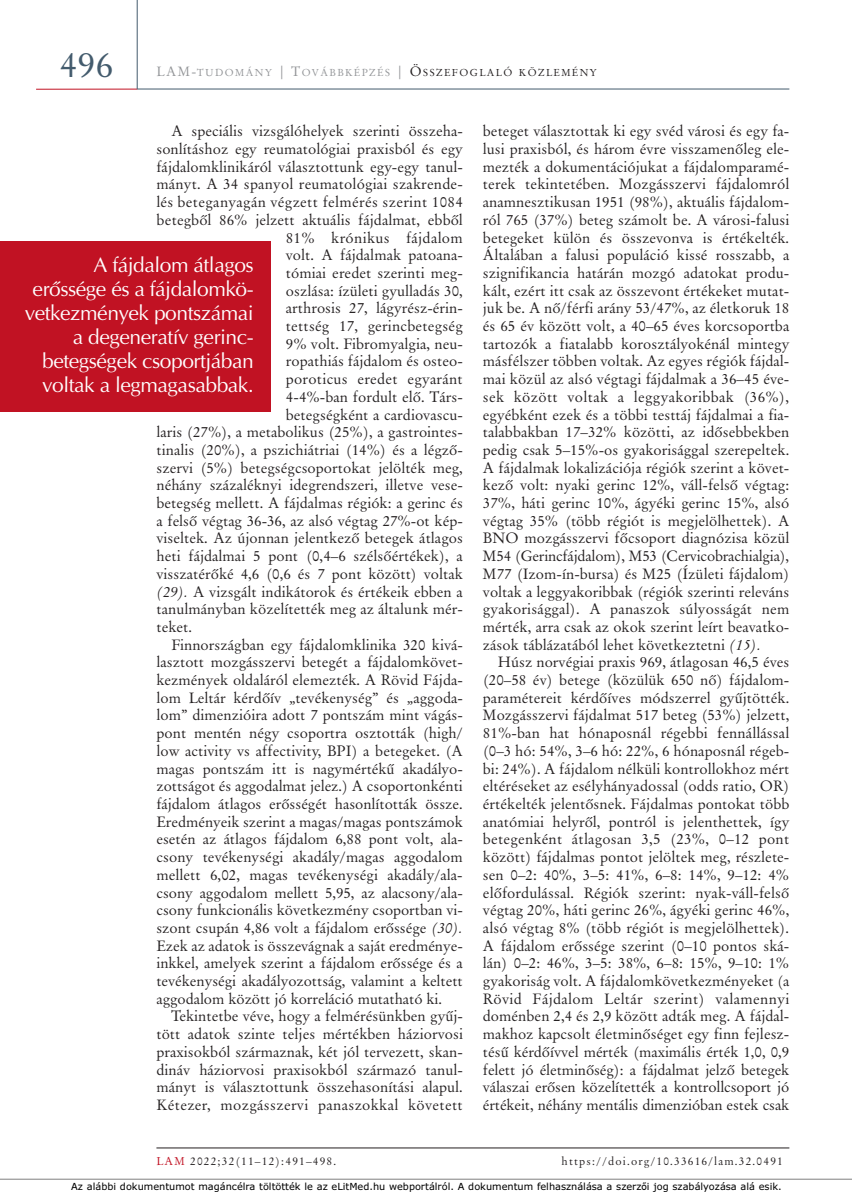
<style>
.page{position:relative;width:853px;height:1192px;background:#fff}
.page>*{position:absolute;margin:0;border:0;box-sizing:border-box;transform-origin:0 0}
.t1{font:36px "Original Garamond HU Normal";color:#435b6d}
.t2{font:21px/24px "H Optima Plain";letter-spacing:-.02em;color:#fff;text-align:right}
.t3{font:15px/17.7px "Original Garamond HU Normal";color:#231f20;text-align:justify}
.t4{font:15px "Original Garamond HU Normal";letter-spacing:.02em;color:#231f20}
.t5{font:11.4px "Original Garamond HU Normal";letter-spacing:.1em;color:#231f20}
.t6{font:10.2px "Original Garamond HU Normal";letter-spacing:.135em;color:#231f20}
.t7{font:9.75px "TT3610 O00";color:#000}
.s1{font-size:13.5px;color:#939598}
.s2{color:#939598}
.s3{font-size:13.5px}
.s4{font-family:"Original Garamond HU Italic"}
.s5{color:#c11223}
.s6{font-family:"Gill";font-size:11.7px}
</style>
<div class="page">
<hr style="left:36px;top:89px;width:101px;height:1px;background:#c11223">
<hr style="left:156px;top:1148px;width:633px;height:1px;background:#231f20">
<hr style="left:137px;top:0;width:1px;height:89px;background:#435b6d">
<hr style="left:137px;top:89px;width:652px;height:1px;background:#435b6d">
<div style="left:0;top:241px;width:271px;height:171px;background:#c11223"></div>
<hr style="left:0;top:1179px;width:850px;height:1px;background:#808080">
<h1 class="t1" style="left:59px;top:49px;width:55px">496</h1>
<p class="t6" style="left:156px;top:68px;width:442px"><span class="s1">LAM-</span><span class="s2">TUDOMÁNY</span> <span class="s1">| T</span><span class="s2">OVÁBBKÉPZÉS</span> <span class="s1">|</span> <span class="s3">Ö</span>SSZEFOGLALÓ KÖZLEMÉNY</p>
<p class="t3" style="left:171px;top:123px;width:293px">A speciális vizsgálóhelyek szerinti összeha-</p>
<p class="t3" style="left:156px;top:141px;width:308px">sonlításhoz egy reumatológiai praxisból és egy</p>
<p class="t3" style="left:156px;top:159px;width:308px">fájdalomklinikáról választottunk egy-egy tanul-</p>
<p class="t3" style="left:156px;top:177px;width:308px">mányt. A 34 spanyol reumatológiai szakrende-</p>
<p class="t4" style="left:156px;top:196px;width:308px">lés beteganyagán végzett felmérés szerint 1084</p>
<p class="t3" style="left:156px;top:212px;width:308px">be tegbôl 86% jelzett aktuális fájdalmat, ebbôl</p>
<p class="t4" style="left:286px;top:231px;width:178px">81% krónikus fájdalom</p>
<p class="t3" style="left:286px;top:247px;width:178px">volt. A fájdalmak patoana-</p>
<p class="t3" style="left:286px;top:265px;width:178px">tómiai eredet szerinti meg-</p>
<p class="t3" style="left:286px;top:283px;width:178px">oszlása: ízületi gyulladás 30,</p>
<p class="t3" style="left:286px;top:300px;width:178px">arthrosis 27, lágyrész-érin-</p>
<p class="t3" style="left:286px;top:318px;width:178px">tettség 17, gerincbetegség</p>
<p class="t3" style="left:286px;top:336px;width:178px">9% volt. Fibromyalgia, neu -</p>
<p class="t3" style="left:286px;top:354px;width:178px">ropa thiás fájdalom és osteo-</p>
<p class="t3" style="left:286px;top:371px;width:178px">poroticus eredet egyaránt</p>
<p class="t3" style="left:286px;top:389px;width:178px">4-4%-ban fordult elô. Társ -</p>
<p class="t3" style="left:286px;top:407px;width:178px">betegségként a cardiovascu-</p>
<p class="t3" style="left:156px;top:424px;width:308px">laris (27%), a metabolikus (25%), a gastrointes-</p>
<p class="t3" style="left:156px;top:442px;width:308px">tinalis (20%), a pszichiátriai (14%) és a légzô-</p>
<p class="t3" style="left:156px;top:460px;width:308px">szervi (5%) betegségcsoportokat jelölték meg,</p>
<p class="t3" style="left:156px;top:477px;width:308px">néhány százaléknyi idegrendszeri, illetve ve se -</p>
<p class="t3" style="left:156px;top:495px;width:308px">betegség mellett. A fájdalmas régiók: a ge rinc és</p>
<p class="t3" style="left:156px;top:513px;width:308px">a felsô végtag 36-36, az alsó végtag 27%-ot kép -</p>
<p class="t3" style="left:156px;top:531px;width:308px">viseltek. Az újonnan jelentkezô betegek átlagos</p>
<p class="t3" style="left:156px;top:548px;width:308px">heti fájdalmai 5 pont (0,4–6 szélsôértékek), a</p>
<p class="t3" style="left:156px;top:566px;width:308px">visszatérôké 4,6 (0,6 és 7 pont között) voltak</p>
<p class="t3" style="left:156px;top:584px;width:308px"><span class="s4">(29).</span> A vizsgált indikátorok és értékeik ebben a</p>
<p class="t3" style="left:156px;top:601px;width:308px">tanulmányban közelítették meg az általunk mér-</p>
<p class="t3" style="left:156px;top:619px;width:37px">teket.</p>
<p class="t3" style="left:171px;top:637px;width:293px">Finnországban egy fájdalomklinika 320 kivá-</p>
<p class="t3" style="left:156px;top:654px;width:308px">lasztott mozgásszervi betegét a fájdalomkövet-</p>
<p class="t3" style="left:156px;top:672px;width:308px">kezmények oldaláról elemezték. A Rövid Fáj da -</p>
<p class="t3" style="left:156px;top:690px;width:308px">lom Leltár kérdôív „tevékenység” és „aggoda-</p>
<p class="t3" style="left:156px;top:708px;width:308px">lom” dimenzióira adott 7 pontszám mint vágás-</p>
<p class="t3" style="left:156px;top:725px;width:308px">pont mentén négy csoportra osztották (high/</p>
<p class="t3" style="left:156px;top:743px;width:308px">low activity vs affectivity, BPI) a betegeket. (A</p>
<p class="t3" style="left:156px;top:761px;width:308px">magas pont szám itt is nagymértékû akadályo-</p>
<p class="t3" style="left:156px;top:778px;width:308px">zottságot és aggodalmat jelez.) A csoportonkénti</p>
<p class="t3" style="left:156px;top:796px;width:308px">fájdalom át lagos erôsségét hasonlították össze.</p>
<p class="t3" style="left:156px;top:814px;width:308px">Ered mé nyeik szerint a magas/magas pontszámok</p>
<p class="t3" style="left:156px;top:831px;width:308px">esetén az átlagos fájdalom 6,88 pont volt, ala-</p>
<p class="t3" style="left:156px;top:849px;width:308px">csony tevékenységi akadály/magas aggodalom</p>
<p class="t3" style="left:156px;top:867px;width:308px">mel lett 6,02, magas tevékenységi akadály/ala-</p>
<p class="t3" style="left:156px;top:885px;width:308px">csony aggodalom mellett 5,95, az alacsony/ala-</p>
<p class="t3" style="left:156px;top:902px;width:308px">csony funkcionális következmény csoportban vi -</p>
<p class="t3" style="left:156px;top:920px;width:308px">szont csupán 4,86 volt a fájdalom erôssége <span class="s4">(30).</span></p>
<p class="t3" style="left:156px;top:938px;width:308px">Ezek az adatok is összevágnak a saját eredménye-</p>
<p class="t3" style="left:156px;top:955px;width:308px">inkkel, amelyek szerint a fájdalom erôssége és a</p>
<p class="t3" style="left:156px;top:973px;width:308px">tevékenységi akadályozottság, valamint a keltett</p>
<p class="t3" style="left:156px;top:991px;width:287px">aggodalom kö zött jó korreláció mutatható ki.</p>
<p class="t3" style="left:171px;top:1008px;width:293px">Tekintetbe véve, hogy a felmérésünkben gyûj -</p>
<p class="t3" style="left:156px;top:1026px;width:308px">tött adatok szinte teljes mértékben háziorvosi</p>
<p class="t3" style="left:156px;top:1044px;width:308px">praxisokból származnak, két jól tervezett, skan-</p>
<p class="t3" style="left:156px;top:1062px;width:308px">dináv háziorvosi praxisokból származó tanul-</p>
<p class="t3" style="left:156px;top:1079px;width:308px">mányt is választottunk összehasonítási alapul.</p>
<p class="t4" style="left:156px;top:1098px;width:308px">Két ezer, mozgásszervi panaszokkal követett</p>
<h2 class="t2" style="left:25px;top:253px;width:230px">A fájdalom átlagos erôssége és a fájdalom kö - vet kezmények pontszámai a degeneratív gerinc - betegségek csoportjában voltak a legmagasabbak.</h2>
<p class="t3" style="left:482px;top:123px;width:308px">beteget választottak ki egy svéd városi és egy fa - lusi praxisból, és három évre visszamenôleg ele&shy;mezték a dokumentációjukat a fájdalomparamé&shy;terek tekintetében. Mozgásszervi fájdalomról anamnesztikusan 1951 (98%), aktuális fájdalom&shy;ról 765 (37%) beteg számolt be. A városi-falusi betegeket külön és összevonva is értékelték.<br>Általában a falusi populáció kissé rosszabb, a szignifikancia határán mozgó adatokat produ&shy;kált, ezért itt csak az összevont értékeket mutat&shy;juk be. A nô/férfi arány 53/47%, az életkoruk 18 és 65 év között volt, a 40–65 éves korcsoportba tartozók a fiatalabb korosztályokénál mintegy másfélszer többen voltak. Az egyes régiók fájdal&shy;mai közül az alsó végtagi fájdalmak a 36–45 éve&shy;sek között voltak a leggyakoribbak (36%), egyéb ként ezek és a többi testtáj fájdalmai a fia&shy;talabbakban 17–32% közötti, az idôsebbekben pedig csak 5–15%-os gyakorisággal szerepeltek.<br>A fájdalmak lokalizációja régiók szerint a követ&shy;kezô volt: nyaki gerinc 12%, váll-felsô végtag:<br>37%, háti gerinc 10%, ágyéki gerinc 15%, alsó végtag 35% (több régiót is megjelölhettek). A BNO mozgásszervi fôcsoport diagnózisa közül M54 (Gerincfájdalom), M53 (Cervicobrachialgia), M77 (Izom-ín-bursa) és M25 (Ízületi fájdalom) voltak a leggyakoribbak (régiók szerinti releváns gyakorisággal). A panaszok súlyosságát nem mér ték, arra csak az okok szerint leírt beavatko&shy;zások táblázatából lehet következtetni <span class="s4">(15).</span></p>
<p class="t3" style="left:482px;top:654px;width:308px;text-indent:15px">Húsz norvégiai praxis 969, átlagosan 46,5 éves (20–58 év) betege (közülük 650 nô) fájdalom - paramétereit kérdôíves módszerrel gyûjtötték.<br>Mozgásszervi fájdalmat 517 beteg (53%) jelzett, 81%-ban hat hónaposnál régebbi fennállással (0–3 hó: 54%, 3–6 hó: 22%, 6 hónaposnál régeb&shy;bi: 24%). A fájdalom nélküli kontrollokhoz mért eltéréseket az esélyhányadossal (odds ratio, OR) értékelték jelentôsnek. Fájdalmas pontokat több anatómiai helyrôl, pontról is jelenthettek, így betegenként átlagosan 3,5 (23%, 0–12 pont között) fájdalmas pontot jelöltek meg, részlete&shy;sen 0–2: 40%, 3–5: 41%, 6–8: 14%, 9–12: 4% elôfordulással. Régiók szerint: nyak-váll-felsô végtag 20%, háti gerinc 26%, ágyéki gerinc 46%, alsó végtag 8% (több régiót is megjelölhettek).<br>A fájdalom erôssége szerint (0–10 pontos ská&shy;lán) 0–2: 46%, 3–5: 38%, 6–8: 15%, 9–10: 1% gyakoriság volt. A fájdalomkövetkezményeket (a Rövid Fájdalom Leltár szerint) valamennyi doménben 2,4 és 2,9 között adták meg. A fájdal&shy;makhoz kapcsolt életminôséget egy finn fej lesz - tésû kérdôívvel mérték (maximális érték 1,0, 0,9 felett jó életminôség): a fájdalmat jelzô betegek válaszai erôsen közelítették a kontrollcsoport jó értékeit, néhány mentális dimenzióban estek csak</p>
<p class="t5" style="left:156px;top:1156px;width:181px"><span class="s5">LAM</span> 2022;32(11–12):491–498.</p>
<p class="t5" style="left:561px;top:1156px;width:223px">https://doi.org/10.33616/lam.32.0491</p>
<p class="t7" style="left:71px;top:1182px;width:711px">Az alábbi dokumentumot magáncélra töltötték le az eLitMed.hu webportálról. A dokumentum felhasználása a szerz<span class="s6">ô</span>i jog szabályozása alá esik.</p>
</div>
